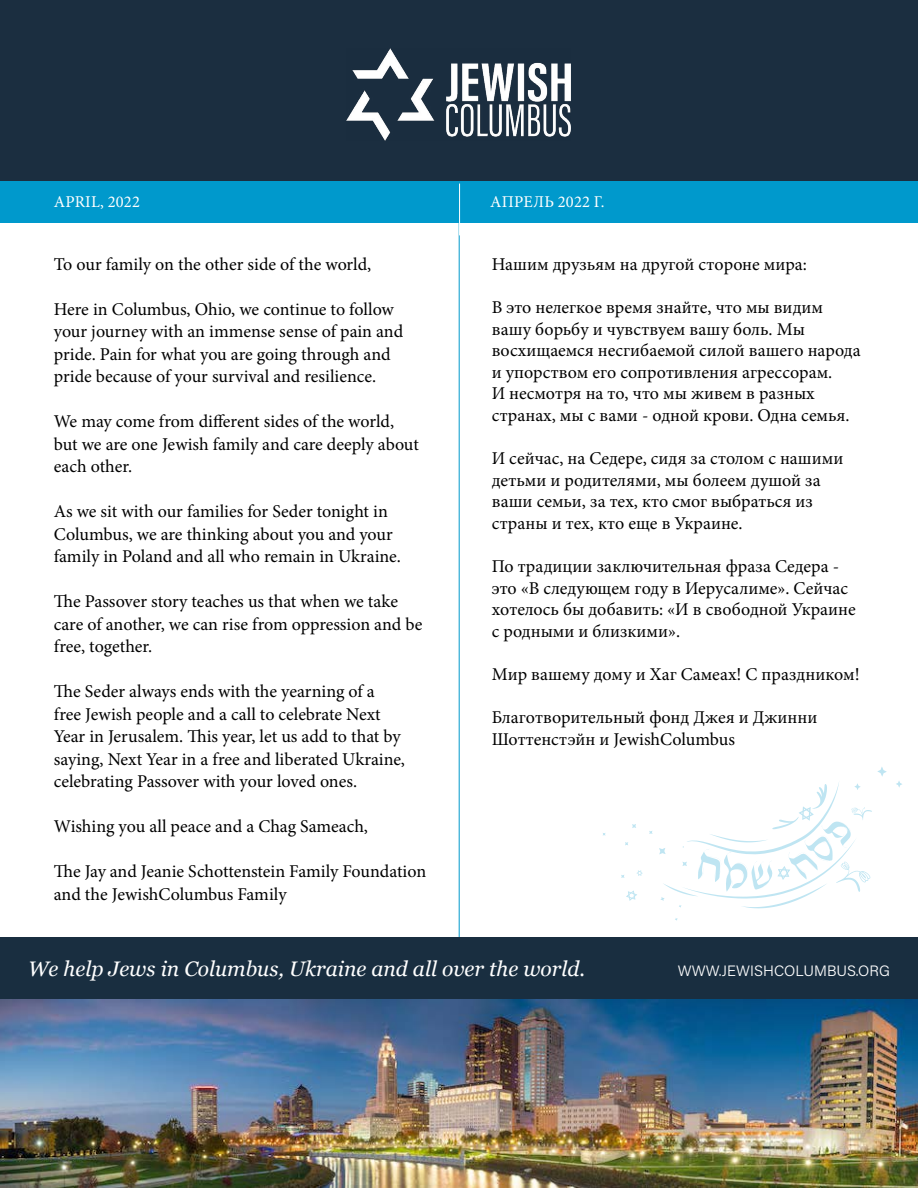
<style>
.page{position:relative;width:918px;height:1188px;background:#fff}
.page>*{position:absolute;margin:0;border:0;box-sizing:border-box;transform-origin:0 0}
.t1{font:italic 21px "Georgia";color:#fff}
.t2{font:18px/22.5px "Minion Pro";color:#000}
.t3{font:16.5px "Minion Pro";letter-spacing:.01em;color:#fff}
.t4{font:15px "Acumin Variable Concept";color:#fff}
</style>
<div class="page">
<div style="left:0;top:0;width:918px;height:217px;background:#1b2e40"></div>
<div style="left:0;top:181px;width:918px;height:41px;background:#09c"></div>
<img style="left:347px;top:49px;width:223px;height:91px">
<hr style="left:459px;top:222px;width:1px;height:715px;background:#09c">
<hr style="left:459px;top:184px;width:1px;height:51px;background:#fff">
<img style="left:0;top:999px;width:918px;height:189px">
<div style="left:0;top:937px;width:918px;height:62px;background:#192e40"></div>
<svg style="left:626px;top:890px;width:11px;height:11px"></svg>
<svg style="left:896px;top:781px;width:6px;height:7px"></svg>
<svg style="left:636px;top:870px;width:7px;height:6px"></svg>
<svg style="left:632px;top:824px;width:4px;height:4px"></svg>
<svg style="left:659px;top:767px;width:228px;height:141px"></svg>
<p class="t3" style="left:54px;top:191px;width:88px">APRIL, 2022</p>
<p class="t3" style="left:490px;top:191px;width:116px">АПРЕЛЬ 2022 Г.</p>
<p class="t2" style="left:54px;top:253px;width:319px">To our family on the other side of the world,</p>
<p class="t2" style="left:54px;top:298px;width:351px">Here in Columbus, Ohio, we continue to follow your journey with an immense sense of pain and pride. Pain for what you are going through and pride because of your survival and resilience.</p>
<p class="t2" style="left:54px;top:410px;width:366px">We may come from different sides of the world, but we are one Jewish family and care deeply about each other.</p>
<p class="t2" style="left:54px;top:500px;width:349px">As we sit with our families for Seder tonight in<br>Columbus, we are thinking about you and your family in Poland and all who remain in Ukraine.</p>
<p class="t2" style="left:54px;top:590px;width:370px">The Passover story teaches us that when we take care of another, we can rise from oppression and be free, together.</p>
<p class="t2" style="left:54px;top:680px;width:353px">The Seder always ends with the yearning of a free Jewish people and a call to celebrate Next Year in Jerusalem. This year, let us add to that by saying, Next Year in a free and liberated Ukraine, celebrating Passover with your loved ones.</p>
<p class="t2" style="left:54px;top:815px;width:316px">Wishing you all peace and a Chag Sameach,</p>
<p class="t2" style="left:54px;top:860px;width:374px">The Jay and Jeanie Schottenstein Family Foundation and the JewishColumbus Family</p>
<p class="t2" style="left:492px;top:253px;width:317px">Нашим друзьям на другой стороне мира:</p>
<p class="t2" style="left:492px;top:296px;width:371px;line-height:21.6px">В это нелегкое время знайте, что мы видим вашу борьбу и чувствуем вашу боль. Мы восхищаемся несгибаемой силой вашего народа и упорством его сопротивления агрессорам.<br>И несмотря на то, что мы живем в разных странах, мы с вами - одной крови. Одна семья.</p>
<p class="t2" style="left:492px;top:448px;width:353px;line-height:21.6px">И сейчас, на Седере, сидя за столом с нашими детьми и родителями, мы болеем душой за ваши семьи, за тех, кто смог выбраться из страны и тех, кто еще в Украине.</p>
<p class="t2" style="left:492px;top:556px;width:366px;line-height:21.6px">По традиции заключительная фраза Седера - это «В следующем году в Иерусалиме». Сейчас хотелось бы добавить: «И в свободной Украине с родными и близкими».</p>
<p class="t2" style="left:492px;top:663px;width:369px">Мир вашему дому и Хаг Самеах! С праздником!</p>
<p class="t2" style="left:492px;top:707px;width:327px;line-height:21.6px">Благотворительный фонд Джея и Джинни<br>Шоттенстэйн и JewishColumbus</p>
<p class="t1" style="left:28px;top:954px;width:559px">We help Jews in Columbus, Ukraine and all over the world.</p>
<p class="t4" style="left:678px;top:961px;width:213px">WWW.JEWISHCOLUMBUS.ORG</p>
</div>
